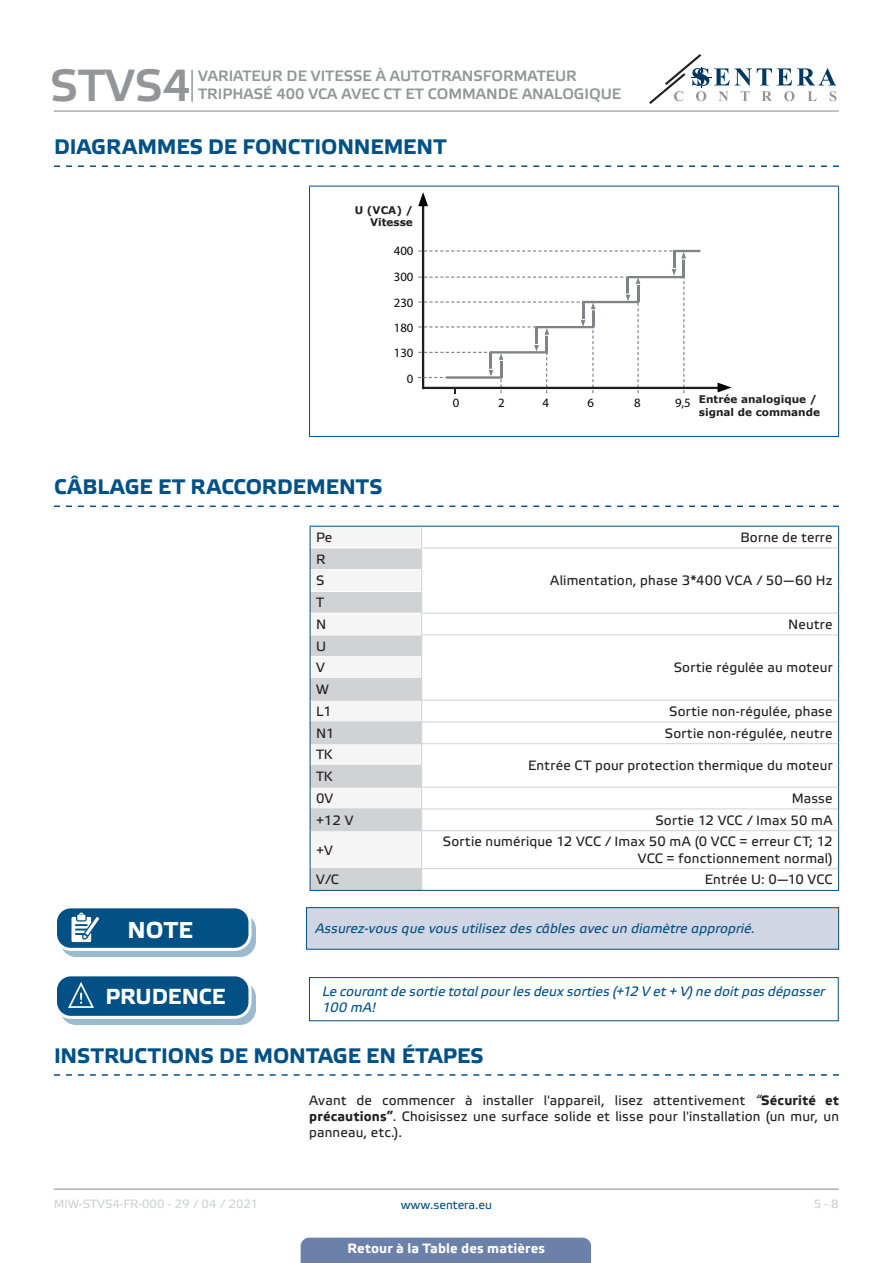
<style>
.page{position:relative;width:893px;height:1263px;background:#fff}
.page>*{position:absolute;margin:0;border:0;box-sizing:border-box;transform-origin:0 0}
.t1{font:45px "Etelka Medium Pro";color:#939598}
.t2{font:700 22.95px "Etelka Text Pro";color:#fff}
.t3{font:700 21.75px "Etelka Text Pro";letter-spacing:-.005em;color:#fff}
.t4{font:700 21px "Etelka Text Pro";color:#015186}
.t5{font:15px/18px "Etelka Medium Pro";color:#939598}
.table_text{font:13.5px/16.2px "Etelka Text Pro";letter-spacing:.015em;color:#231f20;text-align:right}
.body{font:13.5px/16.2px "Etelka Text Pro";letter-spacing:.015em;color:#231f20;text-align:justify}
.attention{font:italic 13.5px/16.2px "Etelka Text Pro";letter-spacing:.01em;color:#015186}
.Body_text{font:13.5px "Etelka Text Pro";color:#231f20}
.t6{font:700 13.5px "Etelka Text Pro";letter-spacing:.01em;color:#fff}
.t7{font:12.75px/25.7px "Myriad Pro";color:#040504;text-align:right}
.t8{font:12.75px "Myriad Pro";color:#040503}
.t9{font:12px "Etelka Text Pro";color:#d1d2d4}
.t10{font:12px "Etelka Text Pro";color:#015186}
.t11{font:700 10.5px/12.6px "Verdana";color:#231f20}
.s1{font-style:italic}
.s2{font-weight:700}
</style>
<div class="page">
<hr style="left:54px;top:111px;width:785px;height:1px;background:#939598">
<hr style="left:54px;top:1188px;width:785px;height:2px;background:#939598">
<svg style="left:649px;top:54px;width:187px;height:50px"></svg>
<div style="left:301px;top:1237px;width:290px;height:26px;background:#6c81aa"></div>
<hr style="left:191px;top:70px;width:2px;height:32px;background:#939598">
<svg style="left:54px;top:165px;width:785px;height:2px"></svg>
<svg style="left:54px;top:505px;width:785px;height:2px"></svg>
<svg style="left:54px;top:1074px;width:785px;height:2px"></svg>
<hr style="left:309px;top:186px;width:530px;height:1px;background:#015186">
<hr style="left:309px;top:186px;width:1px;height:250px;background:#015186">
<hr style="left:838px;top:186px;width:1px;height:250px;background:#015186">
<hr style="left:309px;top:436px;width:530px;height:1px;background:#015186">
<hr style="left:422px;top:203px;width:2px;height:186px;background:#211d1e">
<svg style="left:418px;top:192px;width:10px;height:14px"></svg>
<hr style="left:423px;top:387px;width:302px;height:2px;background:#211d1e">
<svg style="left:717px;top:383px;width:15px;height:9px"></svg>
<svg style="left:418px;top:248px;width:282px;height:146px"></svg>
<hr style="left:446px;top:376px;width:56px;height:3px;background:#808285">
<hr style="left:490px;top:351px;width:58px;height:3px;background:#808285">
<hr style="left:536px;top:326px;width:58px;height:2px;background:#808285">
<hr style="left:582px;top:301px;width:57px;height:2px;background:#808285">
<hr style="left:627px;top:276px;width:58px;height:2px;background:#808285">
<hr style="left:673px;top:250px;width:27px;height:2px;background:#808285">
<svg style="left:422px;top:548px;width:416px;height:342px"></svg>
<hr style="left:422px;top:700px;width:416px;height:1px;background:#d1d2d4">
<hr style="left:422px;top:721px;width:416px;height:1px;background:#d1d2d4">
<hr style="left:422px;top:743px;width:416px;height:1px;background:#d1d2d4">
<hr style="left:422px;top:787px;width:416px;height:1px;background:#d1d2d4">
<hr style="left:422px;top:808px;width:416px;height:1px;background:#d1d2d4">
<hr style="left:422px;top:830px;width:416px;height:1px;background:#d1d2d4">
<hr style="left:422px;top:868px;width:416px;height:1px;background:#d1d2d4">
<hr style="left:421px;top:547px;width:417px;height:1px;background:#d1d2d4">
<hr style="left:421px;top:613px;width:417px;height:1px;background:#d1d2d4">
<hr style="left:421px;top:634px;width:417px;height:1px;background:#d1d2d4">
<hr style="left:422px;top:526px;width:417px;height:1px;background:#015186">
<svg style="left:838px;top:527px;width:1px;height:304px"></svg>
<hr style="left:838px;top:831px;width:1px;height:38px;background:#015186">
<svg style="left:310px;top:526px;width:112px;height:364px"></svg>
<svg style="left:838px;top:869px;width:1px;height:21px"></svg>
<hr style="left:310px;top:890px;width:112px;height:1px;background:#015186">
<hr style="left:422px;top:890px;width:417px;height:1px;background:#015186">
<div style="left:61px;top:914px;width:194px;height:42px;background:#9abacf;border-radius:15px"></div>
<div style="left:60px;top:913px;width:196px;height:44px;border:1px solid #015186;border-radius:15px"></div>
<div style="left:56px;top:907px;width:194px;height:42px;background:#015186;border-radius:15px"></div>
<div style="left:54px;top:905px;width:197px;height:46px;border:3px solid #fff;border-radius:15px"></div>
<svg style="left:71px;top:912px;width:34px;height:38px"></svg>
<div style="left:307px;top:908px;width:532px;height:41px;background:#d1d6e4"></div>
<div style="left:306px;top:907px;width:533px;height:43px;border:1px solid #015186"></div>
<div style="left:61px;top:982px;width:194px;height:42px;background:#9abacf;border-radius:15px"></div>
<div style="left:60px;top:981px;width:196px;height:44px;border:1px solid #015186;border-radius:15px"></div>
<div style="left:56px;top:975px;width:194px;height:42px;background:#015186;border-radius:15px"></div>
<div style="left:54px;top:973px;width:197px;height:46px;border:3px solid #fff;border-radius:15px"></div>
<svg style="left:67px;top:982px;width:38px;height:36px"></svg>
<div style="left:309px;top:977px;width:530px;height:44px;border:1px solid #015186"></div>
<h1 class="t1" style="left:50px;top:61px;width:142px">STVS4</h1>
<p class="t5" style="left:198px;top:67px;width:425px">VARIATEUR DE VITESSE À AUTOTRANSFORMATEUR<br>TRIPHASÉ 400 VCA AVEC CT ET COMMANDE ANALOGIQUE</p>
<p class="t4" style="left:54px;top:135px;width:394px">DIAGRAMMES DE FONCTIONNEMENT</p>
<p class="t11" style="left:355px;top:203px;width:60px;text-align:right">U (VCA) /<br>Vitesse</p>
<p class="t7" style="left:394px;top:237px;width:21px">400</p>
<p class="t7" style="left:394px;top:264px;width:21px">300</p>
<p class="t7" style="left:394px;top:289px;width:21px">230</p>
<p class="t7" style="left:394px;top:314px;width:21px">180</p>
<p class="t7" style="left:394px;top:340px;width:21px">130<br>0</p>
<p class="t7" style="left:453px;top:389px;width:8px">0</p>
<p class="t7" style="left:543px;top:389px;width:8px">4</p>
<p class="t7" style="left:587px;top:389px;width:8px">6</p>
<p class="t7" style="left:634px;top:389px;width:8px">8</p>
<p class="t7" style="left:675px;top:389px;width:17px">9,5</p>
<p class="t8" style="left:498px;top:394px;width:8px">2</p>
<p class="t11" style="left:699px;top:393px;width:123px">Entrée analogique / signal de commande</p>
<p class="t4" style="left:54px;top:475px;width:330px">CÂBLAGE ET RACCORDEMENTS</p>
<p class="Body_text" style="left:316px;top:530px;width:18px">Pe</p>
<p class="table_text" style="left:740px;top:530px;width:94px">Borne de terre</p>
<p class="Body_text" style="left:316px;top:552px;width:11px">R</p>
<p class="Body_text" style="left:316px;top:573px;width:10px">S</p>
<p class="table_text" style="left:550px;top:573px;width:284px">Alimentation, phase 3*400 VCA / 50—60 Hz</p>
<p class="Body_text" style="left:316px;top:595px;width:9px">T</p>
<p class="Body_text" style="left:316px;top:617px;width:12px">N</p>
<p class="table_text" style="left:788px;top:617px;width:46px">Neutre</p>
<p class="Body_text" style="left:316px;top:639px;width:11px">U</p>
<p class="Body_text" style="left:316px;top:660px;width:10px">V</p>
<p class="table_text" style="left:674px;top:660px;width:160px">Sortie régulée au moteur</p>
<p class="Body_text" style="left:316px;top:682px;width:14px">W</p>
<p class="Body_text" style="left:316px;top:704px;width:17px">L1</p>
<p class="table_text" style="left:669px;top:704px;width:165px">Sortie non-régulée, phase</p>
<p class="Body_text" style="left:316px;top:726px;width:20px">N1</p>
<p class="table_text" style="left:665px;top:726px;width:169px">Sortie non-régulée, neutre</p>
<p class="Body_text" style="left:316px;top:747px;width:18px">TK</p>
<p class="table_text" style="left:528px;top:758px;width:306px">Entrée CT pour protection thermique du moteur</p>
<p class="Body_text" style="left:316px;top:769px;width:18px">TK</p>
<p class="Body_text" style="left:316px;top:791px;width:19px">0V</p>
<p class="table_text" style="left:792px;top:791px;width:42px">Masse</p>
<p class="Body_text" style="left:316px;top:813px;width:39px">+12 V</p>
<p class="table_text" style="left:655px;top:813px;width:179px">Sortie 12 VCC / Imax 50 mA</p>
<p class="Body_text" style="left:316px;top:843px;width:18px">+V</p>
<p class="table_text" style="left:443px;top:834px;width:391px">Sortie numérique 12 VCC / Imax 50 mA (0 VCC = erreur CT; 12<br>VCC = fonctionnement normal)</p>
<p class="Body_text" style="left:316px;top:872px;width:24px">V/C</p>
<p class="table_text" style="left:705px;top:872px;width:129px">Entrée U: 0—10 VCC</p>
<p class="t2" style="left:128px;top:917px;width:67px">NOTE</p>
<p class="attention" style="left:315px;top:921px;width:441px">Assurez-vous que vous utilisez des câbles avec un diamètre approprié.</p>
<p class="t3" style="left:105px;top:984px;width:121px">PRUDENCE</p>
<p class="attention" style="left:323px;top:984px;width:504px">Le courant de sortie total pour les deux sorties (+12 V et + V) ne doit pas dépasser<br>100 mA!</p>
<p class="t4" style="left:54px;top:1044px;width:431px">INSTRUCTIONS DE MONTAGE EN ÉTAPES</p>
<p class="body" style="left:309px;top:1093px;width:531px">Avant de commencer à installer l'appareil, lisez attentivement <span class="s1">“</span><span class="s2">Sécurité et précautions”</span>. Choisissez une surface solide et lisse pour l'installation (un mur, un panneau, etc.).</p>
<p class="t9" style="left:54px;top:1197px;width:206px">MIW-STVS4-FR-000 - 29 / 04 / 2021</p>
<p class="t10" style="left:401px;top:1198px;width:93px">www.sentera.eu</p>
<p class="t9" style="left:814px;top:1197px;width:27px">5 - 8</p>
<p class="t6" style="left:347px;top:1240px;width:199px">Retour à la Table des matières</p>
</div>
